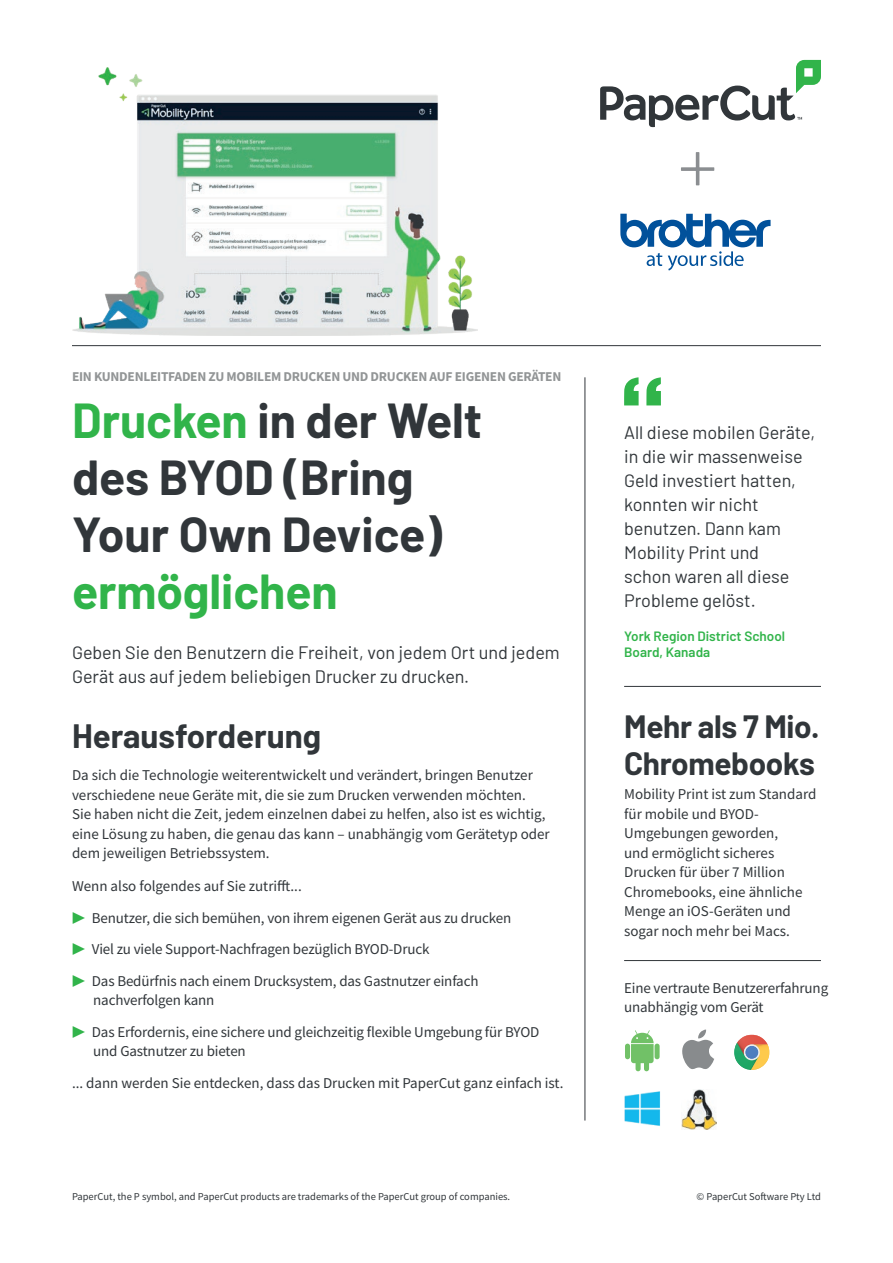
<style>
.page{position:relative;width:893px;height:1263px;background:#fff}
.page>*{position:absolute;margin:0;border:0;box-sizing:border-box;transform-origin:0 0}
.t1{font:700 48px/57px "Barlow";color:#31363a}
.t2{font:700 48px "Barlow";color:#31b44a}
.t3{font:700 33px "Barlow";color:#31363a}
.t4{font:700 31.5px/37.8px "Barlow";letter-spacing:-.01em;color:#31363a}
.t5{font:18px/24px "Barlow";color:#31363a}
.t6{font:15px/19.5px "Source Sans Pro";color:#31363a}
.t7{font:700 13.5px "Source Sans Pro";letter-spacing:-.02em;color:#929596}
.t8{font:600 13.5px/16.2px "Barlow";color:#31b44a}
.t9{font:10.5px "Source Sans Pro";color:#31363a}
.s1{color:#31b44a}
.s2{font-weight:700;color:#31b44a}
</style>
<div class="page">
<hr style="left:72px;top:345px;width:749px;height:1px;background:#31363a">
<hr style="left:585px;top:377px;width:1px;height:743px;background:#31363a">
<hr style="left:624px;top:686px;width:197px;height:1px;background:#31363a">
<hr style="left:624px;top:960px;width:197px;height:1px;background:#31363a">
<svg style="left:624px;top:377px;width:15px;height:28px"></svg>
<svg style="left:646px;top:377px;width:15px;height:28px"></svg>
<svg style="left:625px;top:1030px;width:35px;height:41px"></svg>
<svg style="left:682px;top:1029px;width:32px;height:40px"></svg>
<svg style="left:734px;top:1035px;width:36px;height:35px"></svg>
<img style="left:624px;top:1091px;width:36px;height:35px">
<img style="left:682px;top:1089px;width:34px;height:40px">
<img style="left:72px;top:68px;width:405px;height:268px">
<svg style="left:600px;top:60px;width:221px;height:67px"></svg>
<svg style="left:681px;top:152px;width:33px;height:33px"></svg>
<svg style="left:620px;top:214px;width:151px;height:56px"></svg>
<p class="t7" style="left:72px;top:368px;width:491px">EIN KUNDENLEITFADEN ZU MOBILEM DRUCKEN UND DRUCKEN AUF EIGENEN GERÄTEN</p>
<h1 class="t1" style="left:72px;top:389px;width:412px"><span class="s1">Drucken</span> in der Welt des BYOD (Bring<br>Your Own Device)</h1>
<h1 class="t2" style="left:72px;top:557px;width:267px">ermöglichen</h1>
<p class="t5" style="left:72px;top:639px;width:489px">Geben Sie den Benutzern die Freiheit, von jedem Ort und jedem<br>Gerät aus auf jedem beliebigen Drucker zu drucken.</p>
<h2 class="t3" style="left:72px;top:712px;width:251px">Herausforderung</h2>
<p class="t6" style="left:72px;top:765px;width:479px">Da sich die Technologie weiterentwickelt und verändert, bringen Benutzer verschiedene neue Geräte mit, die sie zum Drucken verwenden möchten.<br>Sie haben nicht die Zeit, jedem einzelnen dabei zu helfen, also ist es wichtig, eine Lösung zu haben, die genau das kann – unabhängig vom Gerätetyp oder dem jeweiligen Betriebssystem.</p>
<p class="t6" style="left:72px;top:870px;width:441px;line-height:31.8px">Wenn also folgendes auf Sie zutrifft...<br><span class="s2">▶</span> Benutzer, die sich bemühen, von ihrem eigenen Gerät aus zu drucken <span class="s2">▶</span> Viel zu viele Support-Nachfragen bezüglich BYOD-Druck<br><span class="s2">▶</span> Das Bedürfnis nach einem Drucksystem, das Gastnutzer einfach</p>
<p class="t6" style="left:72px;top:984px;width:469px;line-height:31.5px;text-indent:21px">nachverfolgen kann<br><span class="s2">▶</span> Das Erfordernis, eine sichere und gleichzeitig flexible Umgebung für BYOD</p>
<p class="t6" style="left:72px;top:1035px;width:493px;line-height:31.5px;text-indent:21px">und Gastnutzer zu bieten<br>... dann werden Sie entdecken, dass das Drucken mit PaperCut ganz einfach ist.</p>
<p class="t5" style="left:624px;top:419px;width:193px">All diese mobilen Geräte, in die wir massenweise<br>Geld investiert hatten, konnten wir nicht benutzen. Dann kam<br>Mobility Print und<br>schon waren all diese<br>Probleme gelöst.</p>
<p class="t8" style="left:624px;top:626px;width:162px">York Region District School<br>Board, Kanada</p>
<h3 class="t4" style="left:624px;top:705px;width:197px">Mehr als 7 Mio.<br>Chromebooks</h3>
<p class="t6" style="left:624px;top:784px;width:194px">Mobility Print ist zum Standard für mobile und BYOD-<br>Umgebungen geworden,<br>und ermöglicht sicheres<br>Drucken für über 7 Million<br>Chromebooks, eine ähnliche<br>Menge an iOS-Geräten und sogar noch mehr bei Macs.</p>
<p class="t6" style="left:624px;top:978px;width:206px">Eine vertraute Benutzererfahrung unabhängig vom Gerät</p>
<p class="t9" style="left:72px;top:1190px;width:440px">PaperCut, the P symbol, and PaperCut products are trademarks of the PaperCut group of companies.</p>
<p class="t9" style="left:697px;top:1190px;width:126px">© PaperCut Software Pty Ltd</p>
</div>
